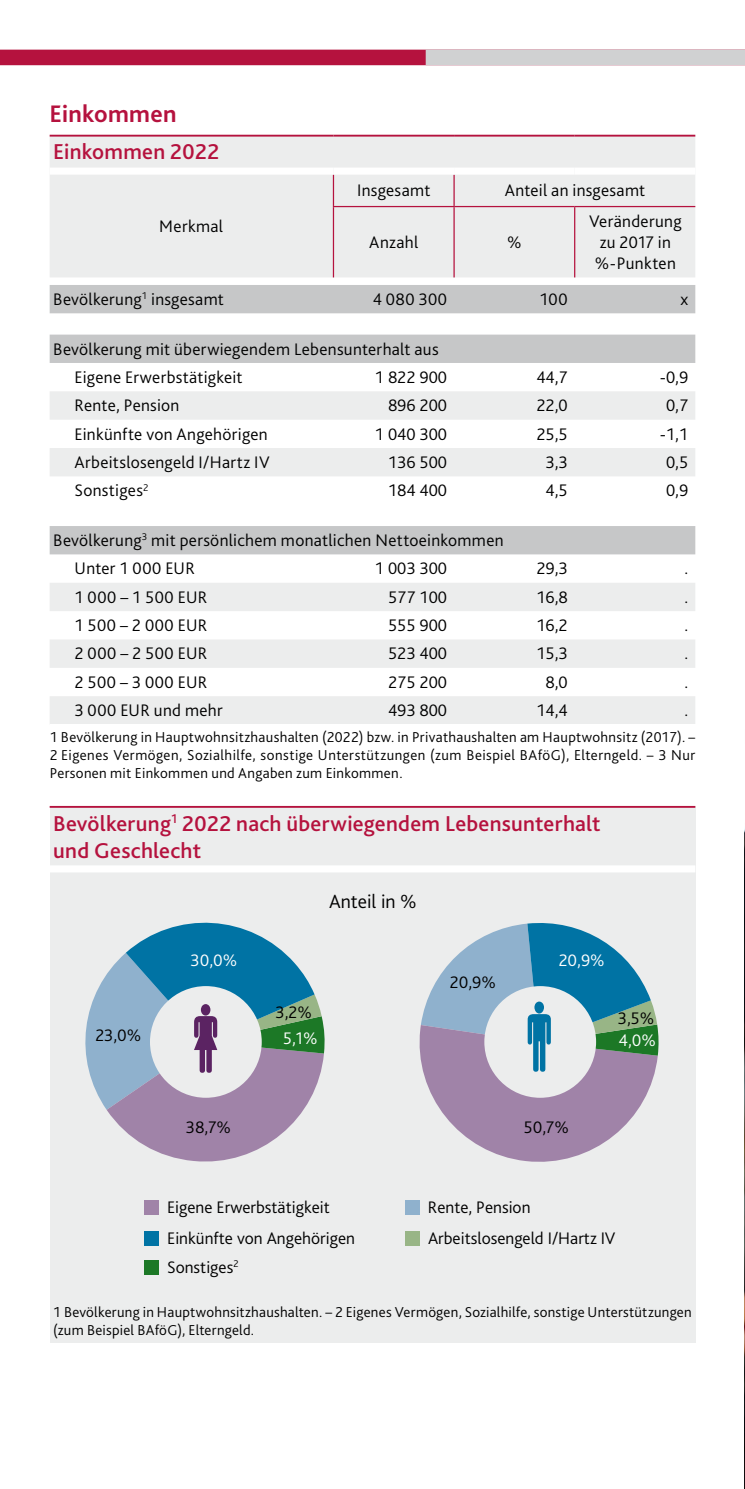
<style>
.page{position:relative;width:745px;height:1489px;background:#fff}
.page>*{position:absolute;margin:0;border:0;box-sizing:border-box;transform-origin:0 0}
.Headline_Tabelle{font:700 25px "Bliss 2";letter-spacing:.01em;color:#b5123e}
.Tabelle_rote_Übersch{font:500 22.5px/27px "Bliss 2";letter-spacing:.01em;color:#b5123e}
.t1{font:300 20px "Bliss 2";color:#000}
.Tabellentext{font:300 17.5px/30px "Bliss 2";letter-spacing:.015em;color:#000}
.Tabelle_rb{font:300 17.5px "Bliss 2";color:#000}
.Tabellenkopf{font:300 17.5px/21px "Bliss 2";letter-spacing:.02em;color:#000;text-align:center}
.t2{font:300 17.5px "Bliss 2";color:#fff}
.Fussnote{font:300 15px/18px "Bliss 2";letter-spacing:.015em;color:#000;text-align:justify}
.s1{color:#fff}
</style>
<div class="page">
<div style="left:0;top:50px;width:744px;height:15px;background:#b5123e"></div>
<div style="left:425px;top:50px;width:319px;height:15px;background:#d0d1d2"></div>
<svg style="left:50px;top:137px;width:644px;height:474px;fill:#eceded"></svg>
<div style="left:50px;top:285px;width:644px;height:28px;background:#c6c7c8"></div>
<svg style="left:50px;top:334px;width:644px;height:220px"></svg>
<svg style="left:50px;top:640px;width:644px;height:84px;fill:#eceded"></svg>
<hr style="left:332px;top:175px;width:2px;height:31px;background:#b5123e">
<hr style="left:453px;top:175px;width:1px;height:31px;background:#b5123e">
<hr style="left:332px;top:206px;width:122px;height:1px;background:#b5123e">
<hr style="left:332px;top:207px;width:2px;height:70px;background:#b5123e">
<hr style="left:454px;top:206px;width:120px;height:1px;background:#b5123e">
<hr style="left:453px;top:207px;width:1px;height:70px;background:#b5123e">
<hr style="left:574px;top:206px;width:120px;height:1px;background:#b5123e">
<hr style="left:573px;top:207px;width:2px;height:70px;background:#b5123e">
<div style="left:50px;top:167px;width:283px;height:8px;background:#fff"></div>
<div style="left:333px;top:167px;width:121px;height:8px;background:#fff"></div>
<div style="left:454px;top:167px;width:120px;height:8px;background:#fff"></div>
<div style="left:574px;top:167px;width:120px;height:8px;background:#fff"></div>
<hr style="left:50px;top:135px;width:283px;height:2px;background:#b5123e">
<hr style="left:333px;top:135px;width:121px;height:2px;background:#b5123e">
<hr style="left:454px;top:135px;width:120px;height:2px;background:#b5123e">
<hr style="left:574px;top:135px;width:120px;height:2px;background:#b5123e">
<div style="left:50px;top:860px;width:644px;height:481px;background:#eceded"></div>
<div style="left:144px;top:1200px;width:15px;height:14px;background:#a083a8"></div>
<div style="left:144px;top:1230px;width:15px;height:15px;background:#0073a4"></div>
<div style="left:144px;top:1260px;width:15px;height:14px;background:#1c7826"></div>
<div style="left:405px;top:1200px;width:14px;height:14px;background:#8fb1cd"></div>
<div style="left:405px;top:1230px;width:14px;height:15px;background:#98b586"></div>
<svg style="left:85px;top:922px;width:240px;height:240px"></svg>
<svg style="left:419px;top:923px;width:239px;height:239px"></svg>
<div style="left:50px;top:806px;width:644px;height:62px;background:#eceded"></div>
<div style="left:50px;top:865px;width:644px;height:7px;background:#fff"></div>
<hr style="left:50px;top:806px;width:644px;height:1px;background:#b5123e">
<img style="left:744px;top:755px;width:1px;height:733px">
<p class="Headline_Tabelle" style="left:50px;top:98px;width:128px">Einkommen</p>
<p class="Tabelle_rote_Übersch" style="left:53px;top:138px;width:168px">Einkommen 2022</p>
<p class="Tabellenkopf" style="left:159px;top:215px;width:65px">Merkmal</p>
<p class="Tabellenkopf" style="left:357px;top:179px;width:75px">Insgesamt</p>
<p class="Tabellenkopf" style="left:504px;top:179px;width:142px">Anteil an insgesamt</p>
<p class="Tabellenkopf" style="left:369px;top:231px;width:50px">Anzahl</p>
<p class="Tabellenkopf" style="left:507px;top:231px;width:16px">%</p>
<p class="Tabellenkopf" style="left:588px;top:210px;width:94px">Veränderung zu 2017 in %-Punkten</p>
<p class="Tabellentext" style="left:53px;top:284px;width:172px">Bevölkerung<sup>1</sup> insgesamt</p>
<p class="Tabellentext" style="left:372px;top:284px;width:76px">4 080 300</p>
<p class="Tabellentext" style="left:539px;top:284px;width:29px">100</p>
<p class="Tabellentext" style="left:680px;top:284px;width:9px">x</p>
<p class="Tabellentext" style="left:53px;top:333px;width:386px">Bevölkerung mit überwiegendem Lebensunterhalt aus</p>
<p class="Tabellentext" style="left:74px;top:361px;width:169px">Eigene Erwerbstätigkeit</p>
<p class="Tabelle_rb" style="left:374px;top:366px;width:73px">1 822 900</p>
<p class="Tabelle_rb" style="left:536px;top:366px;width:33px">44,7</p>
<p class="Tabelle_rb" style="left:659px;top:366px;width:30px">-0,9</p>
<p class="Tabellentext" style="left:74px;top:390px;width:106px">Rente, Pension</p>
<p class="Tabelle_rb" style="left:388px;top:394px;width:60px">896 200</p>
<p class="Tabelle_rb" style="left:536px;top:394px;width:33px">22,0</p>
<p class="Tabelle_rb" style="left:665px;top:394px;width:24px">0,7</p>
<p class="Tabellentext" style="left:74px;top:418px;width:195px">Einkünfte von Angehörigen</p>
<p class="Tabelle_rb" style="left:374px;top:423px;width:73px">1 040 300</p>
<p class="Tabelle_rb" style="left:536px;top:423px;width:33px">25,5</p>
<p class="Tabelle_rb" style="left:659px;top:423px;width:30px">-1,1</p>
<p class="Tabellentext" style="left:74px;top:447px;width:196px">Arbeitslosengeld I/Hartz IV</p>
<p class="Tabelle_rb" style="left:388px;top:451px;width:60px">136 500</p>
<p class="Tabelle_rb" style="left:545px;top:451px;width:24px">3,3</p>
<p class="Tabelle_rb" style="left:665px;top:451px;width:24px">0,5</p>
<p class="Tabellentext" style="left:74px;top:475px;width:76px">Sonstiges<sup>2</sup></p>
<p class="Tabelle_rb" style="left:388px;top:479px;width:60px">184 400</p>
<p class="Tabelle_rb" style="left:545px;top:479px;width:24px">4,5</p>
<p class="Tabelle_rb" style="left:665px;top:479px;width:24px">0,9</p>
<p class="Tabellentext" style="left:53px;top:524px;width:451px">Bevölkerung<sup>3</sup> mit persönlichem monatlichen Nettoeinkommen</p>
<p class="Tabellentext" style="left:74px;top:553px;width:122px">Unter 1 000 EUR</p>
<p class="Tabelle_rb" style="left:374px;top:557px;width:73px">1 003 300</p>
<p class="Tabelle_rb" style="left:536px;top:557px;width:33px">29,3</p>
<p class="Tabelle_rb" style="left:684px;top:557px;width:5px">.</p>
<p class="Tabellentext" style="left:74px;top:581px;width:134px">1 000 – 1 500 EUR</p>
<p class="Tabelle_rb" style="left:388px;top:586px;width:60px">577 100</p>
<p class="Tabelle_rb" style="left:536px;top:586px;width:33px">16,8</p>
<p class="Tabelle_rb" style="left:684px;top:586px;width:5px">.</p>
<p class="Tabellentext" style="left:74px;top:610px;width:134px">1 500 – 2 000 EUR</p>
<p class="Tabelle_rb" style="left:388px;top:614px;width:60px">555 900</p>
<p class="Tabelle_rb" style="left:536px;top:614px;width:33px">16,2</p>
<p class="Tabelle_rb" style="left:684px;top:614px;width:5px">.</p>
<p class="Tabellentext" style="left:74px;top:638px;width:134px">2 000 – 2 500 EUR</p>
<p class="Tabelle_rb" style="left:388px;top:642px;width:60px">523 400</p>
<p class="Tabelle_rb" style="left:536px;top:642px;width:33px">15,3</p>
<p class="Tabelle_rb" style="left:684px;top:642px;width:5px">.</p>
<p class="Tabellentext" style="left:74px;top:666px;width:134px">2 500 – 3 000 EUR</p>
<p class="Tabelle_rb" style="left:388px;top:671px;width:60px">275 200</p>
<p class="Tabelle_rb" style="left:545px;top:671px;width:24px">8,0</p>
<p class="Tabelle_rb" style="left:684px;top:671px;width:5px">.</p>
<p class="Tabellentext" style="left:74px;top:695px;width:150px">3 000 EUR und mehr</p>
<p class="Tabelle_rb" style="left:388px;top:699px;width:60px">493 800</p>
<p class="Tabelle_rb" style="left:536px;top:699px;width:33px">14,4</p>
<p class="Tabelle_rb" style="left:684px;top:699px;width:5px">.</p>
<p class="Fussnote" style="left:50px;top:727px;width:646px">1 Bevölkerung in Hauptwohnsitzhaushalten (2022) bzw. in Privathaushalten am Hauptwohnsitz (2017). – 2 Eigenes Vermögen, Sozialhilfe, sonstige Unterstützungen (zum Beispiel BAföG), Elterngeld. – 3 Nur Personen mit Einkommen und Angaben zum Einkommen.</p>
<p class="Tabelle_rote_Übersch" style="left:53px;top:809px;width:548px">Bevölkerung<sup>1</sup> 2022 nach überwiegendem Lebensunterhalt und Geschlecht</p>
<p class="Tabellentext" style="left:95px;top:1019px;width:47px">23,0%</p>
<p class="t2" style="left:190px;top:949px;width:48px">30,0%</p>
<p class="t1" style="left:329px;top:889px;width:89px">Anteil in %</p>
<p class="Tabellentext" style="left:275px;top:998px;width:43px;line-height:26px;text-align:center">3,2%<br><span class="s1">5,1%</span></p>
<p class="Tabellentext" style="left:449px;top:966px;width:47px">20,9%</p>
<p class="t2" style="left:558px;top:949px;width:47px">20,9%</p>
<p class="Tabellentext" style="left:617px;top:1006px;width:40px;line-height:22.5px">3,5%<br><span class="s1">4,0%</span></p>
<p class="Tabellentext" style="left:186px;top:1111px;width:47px">38,7%</p>
<p class="Tabellentext" style="left:523px;top:1111px;width:46px">50,7%</p>
<p class="Tabellentext" style="left:167px;top:1191px;width:189px">Eigene Erwerbstätigkeit<br>Einkünfte von Angehörigen<br>Sonstiges<sup>2</sup></p>
<p class="Tabellentext" style="left:427px;top:1191px;width:189px">Rente, Pension<br>Arbeitslosengeld I/Hartz IV</p>
<p class="Fussnote" style="left:53px;top:1302px;width:639px">1 Bevölkerung in Hauptwohnsitzhaushalten. – 2 Eigenes Vermögen, Sozialhilfe, sonstige Unterstützungen (zum Beispiel BAföG), Elterngeld.</p>
</div>
